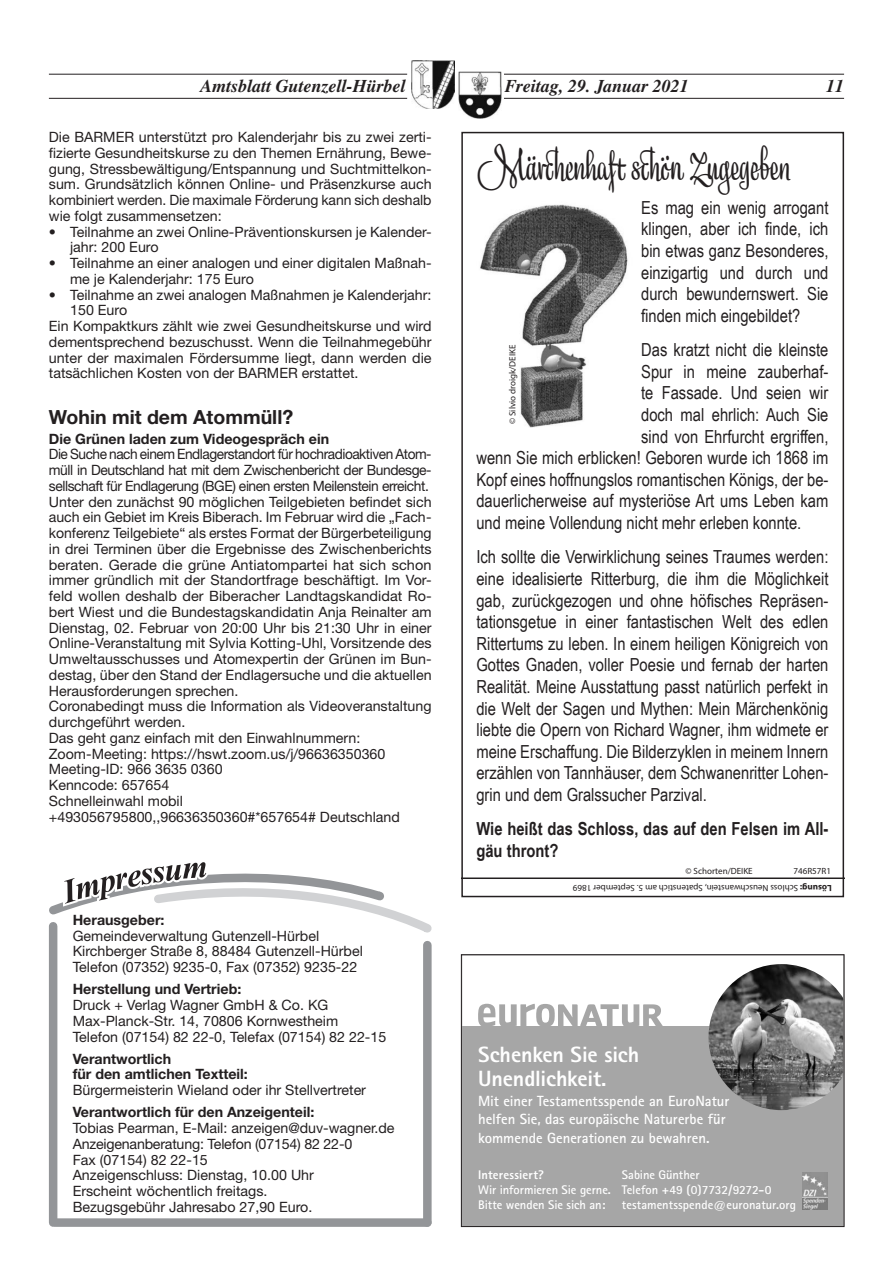
<style>
.page{position:relative;width:893px;height:1263px;background:#fff}
.page>*{position:absolute;margin:0;border:0;box-sizing:border-box;transform-origin:0 0}
.t1{font:40.5px "Liza Display Pro";color:#231f20}
.t2{font:800 22.2px/23.5px "Rotis Sans Serif";letter-spacing:-.005em;color:#fff}
.t3{font:700 19.5px "Helvetica Neue LT Std";color:#231f20}
.t4{font:18px/21.6px "Arial Narrow";color:#231f20;text-align:justify}
.t5{font:700 18px/21.6px "Arial Narrow";color:#231f20}
.t6{font:italic 700 18px "Times LT Std";color:#231f20}
.t7{font:700 14.7px/18.5px "Rotis Sans Serif";color:#fff}
.t8{font:14.25px/15.8px "Helvetica Neue LT Std";color:#231f20}
.t9{font:14.25px/15.8px "Helvetica Neue LT Std";color:#231f20;scale:.96 1}
.t10{font:700 14.25px/15.8px "Helvetica Neue LT Std";color:#231f20}
.t11{font:700 12.6px/15px "Rotis Sans Serif";letter-spacing:-.005em;color:#fff}
.t12{font:800 12.6px "Rotis Sans Serif";letter-spacing:.01em;color:#fff}
.t13{font:9px "Myriad Pro";color:#231f20}
.s1{font-weight:700}
</style>
<div class="page">
<hr style="left:49px;top:74px;width:795px;height:1px;background:#231f20">
<hr style="left:49px;top:98px;width:795px;height:1px;background:#231f20">
<div style="left:408px;top:52px;width:50px;height:58px;background:#fff"></div>
<img style="left:411px;top:60px;width:44px;height:47px">
<svg style="left:458px;top:72px;width:46px;height:30px"></svg>
<img style="left:459px;top:72px;width:42px;height:47px">
<div style="left:56px;top:1218px;width:371px;height:9px;background:#939598"></div>
<svg style="left:48px;top:862px;width:384px;height:78px"></svg>
<div style="left:49px;top:926px;width:8px;height:296px;background:#939598"></div>
<div style="left:423px;top:945px;width:9px;height:277px;background:#939598"></div>
<div style="left:461px;top:132px;width:383px;height:765px;border:2px solid #231f20"></div>
<hr style="left:461px;top:877px;width:383px;height:2px;background:#231f20">
<img style="left:480px;top:204px;width:148px;height:224px">
<div style="left:461px;top:1026px;width:383px;height:200px;background:#a6a6a6"></div>
<img style="left:803px;top:1172px;width:24px;height:38px">
<svg style="left:478px;top:1004px;width:185px;height:22px"></svg>
<img style="left:708px;top:964px;width:134px;height:146px">
<div style="left:461px;top:954px;width:383px;height:273px;border:1px solid #231f20"></div>
<p class="t6" style="left:200px;top:75px;width:207px">Amtsblatt Gutenzell-Hürbel</p>
<p class="t6" style="left:505px;top:75px;width:185px">Freitag, 29. Januar 2021</p>
<p class="t6" style="left:826px;top:75px;width:19px">11</p>
<p class="t8" style="left:49px;top:129px;width:384px;text-align:justify">Die BARMER unterstützt pro Kalenderjahr bis zu zwei zerti&shy;fizierte Gesundheitskurse zu den Themen Ernährung, Bewe&shy;gung, Stressbewältigung/Entspannung und Suchtmittelkon&shy;sum. Grundsätzlich können Online- und Präsenzkurse auch kombiniert werden. Die maximale Förderung kann sich deshalb wie folgt zusammensetzen:</p>
<p class="t8" style="left:70px;top:223px;width:363px;text-indent:-21px">• Teilnahme an zwei Online-Präventionskursen je Kalender&shy;jahr: 200 Euro</p>
<p class="t8" style="left:70px;top:255px;width:363px;text-indent:-21px">• Teilnahme an einer analogen und einer digitalen Maßnah&shy;me je Kalenderjahr: 175 Euro</p>
<p class="t8" style="left:49px;top:286px;width:384px">• Teilnahme an zwei analogen Maßnahmen je Kalenderjahr:</p>
<p class="t8" style="left:70px;top:302px;width:59px">150 Euro</p>
<p class="t8" style="left:49px;top:318px;width:384px">Ein Kompaktkurs zählt wie zwei Gesundheitskurse und wird</p>
<p class="t8" style="left:49px;top:334px;width:384px">dementsprechend bezuschusst. Wenn die Teilnahmegebühr</p>
<p class="t8" style="left:49px;top:349px;width:384px">unter der maximalen Fördersumme liegt, dann werden die</p>
<p class="t8" style="left:49px;top:365px;width:311px">tatsächlichen Kosten von der BARMER erstattet.</p>
<h3 class="t3" style="left:49px;top:404px;width:246px">Wohin mit dem Atommüll?</h3>
<p class="t10" style="left:49px;top:430px;width:282px">Die Grünen laden zum Videogespräch ein</p>
<p class="t9" style="left:49px;top:446px;width:400px">Die Suche nach einem Endlagerstandort für hochradioaktiven Atom&shy;müll in Deutschland hat mit dem Zwischenbericht der Bundesge&shy;sellschaft für Endlagerung (BGE) einen ersten Meilenstein erreicht.<br>Unter den zunächst 90 möglichen Teilgebieten befindet sich auch ein Gebiet im Kreis Biberach. Im Februar wird die „Fach&shy;konferenz Teilgebiete“ als erstes Format der Bürgerbeteiligung in drei Terminen über die Ergebnisse des Zwischenberichts beraten. Gerade die grüne Antiatompartei hat sich schon immer gründlich mit der Standortfrage beschäftigt. Im Vor&shy;feld wollen deshalb der Biberacher Landtagskandidat Ro&shy;bert Wiest und die Bundestagskandidatin Anja Reinalter am Dienstag, 02. Februar von 20:00 Uhr bis 21:30 Uhr in einer Online-Veranstaltung mit Sylvia Kotting-Uhl, Vorsitzende des Umweltausschusses und Atomexpertin der Grünen im Bun&shy;destag, über den Stand der Endlagersuche und die aktuellen Herausforderungen sprechen.<br>Coronabedingt muss die Information als Videoveranstaltung durchgeführt werden.<br>Das geht ganz einfach mit den Einwahlnummern:<br>Zoom-Meeting: https://hswt.zoom.us/j/96636350360<br>Meeting-ID: 966 3635 0360<br>Kenncode: 657654<br>Schnelleinwahl mobil +493056795800,,96636350360#*657654# Deutschland</p>
<h1 class="t1" style="left:476px;top:142px;width:315px">Märchenhaft schön Zugegeben</h1>
<p class="t4" style="left:641px;top:196px;width:189px">Es mag ein wenig arrogant klingen, aber ich finde, ich bin etwas ganz Besonderes, einzigartig und durch und durch bewundernswert. Sie finden mich eingebildet?</p>
<p class="t4" style="left:641px;top:338px;width:189px">Das kratzt nicht die kleinste</p>
<p class="t4" style="left:641px;top:360px;width:189px">Spur in meine zauberhaf-</p>
<p class="t4" style="left:641px;top:382px;width:189px">te Fassade. Und seien wir</p>
<p class="t4" style="left:641px;top:403px;width:189px">doch mal ehrlich: Auch Sie</p>
<p class="t4" style="left:641px;top:425px;width:189px">sind von Ehrfurcht ergriffen,</p>
<p class="t4" style="left:476px;top:446px;width:354px">wenn Sie mich erblicken! Geboren wurde ich 1868 im</p>
<p class="t4" style="left:476px;top:468px;width:354px">Kopf eines hoffnungslos romantischen Königs, der be-</p>
<p class="t4" style="left:476px;top:490px;width:354px">dauerlicherweise auf mysteriöse Art ums Leben kam</p>
<p class="t4" style="left:476px;top:511px;width:326px">und meine Vollendung nicht mehr erleben konnte.</p>
<p class="t4" style="left:476px;top:546px;width:354px">Ich sollte die Verwirklichung seines Traumes werden: eine idealisierte Ritterburg, die ihm die Möglichkeit gab, zurückgezogen und ohne höfisches Repräsen&shy;tationsgetue in einer fantastischen Welt des edlen Rittertums zu leben. In einem heiligen Königreich von Gottes Gnaden, voller Poesie und fernab der harten Realität. Meine Ausstattung passt natürlich perfekt in die Welt der Sagen und Mythen: Mein Märchenkönig liebte die Opern von Richard Wagner, ihm widmete er meine Erschaffung. Die Bilderzyklen in meinem Innern erzählen von Tannhäuser, dem Schwanenritter Lohen&shy;grin und dem Gralssucher Parzival.</p>
<p class="t5" style="left:476px;top:817px;width:353px">Wie heißt das Schloss, das auf den Felsen im All&shy;gäu thront?</p>
<p class="t13" style="left:507px;top:424px;width:81px;rotate:-90deg">© Silvio droigk/DEIKE</p>
<p class="t13" style="left:686px;top:866px;width:69px">© Schorten/DEIKE</p>
<p class="t13" style="left:794px;top:866px;width:39px">746R57R1</p>
<p class="t10" style="left:73px;top:912px;width:93px">Herausgeber:</p>
<p class="t8" style="left:73px;top:927px;width:292px">Gemeindeverwaltung Gutenzell-Hürbel<br>Kirchberger Straße 8, 88484 Gutenzell-Hürbel<br>Telefon (07352) 9235-0, Fax (07352) 9235-22</p>
<p class="t10" style="left:73px;top:981px;width:170px">Herstellung und Vertrieb:</p>
<p class="t8" style="left:73px;top:997px;width:315px">Druck + Verlag Wagner GmbH &amp; Co. KG<br>Max-Planck-Str. 14, 70806 Kornwestheim<br>Telefon (07154) 82 22-0, Telefax (07154) 82 22-15</p>
<p class="t10" style="left:73px;top:1050px;width:177px">Verantwortlich<br>für den amtlichen Textteil:</p>
<p class="t8" style="left:73px;top:1082px;width:295px">Bürgermeisterin Wieland oder ihr Stellvertreter</p>
<p class="t10" style="left:73px;top:1104px;width:243px">Verantwortlich für den Anzeigenteil:</p>
<p class="t8" style="left:73px;top:1120px;width:323px">Tobias Pearman, E-Mail: anzeigen@duv-wagner.de Anzeigenanberatung: Telefon (07154) 82 22-0<br>Fax (07154) 82 22-15<br>Anzeigenschluss: Dienstag, 10.00 Uhr<br>Erscheint wöchentlich freitags.<br>Bezugsgebühr Jahresabo 27,90 Euro.</p>
<p class="t13" style="left:832px;top:894px;width:260px;rotate:-180deg"><span class="s1">Lösung:</span> Schloss Neuschwanstein, Spatenstich am 5. September 1869</p>
<h2 class="t2" style="left:478px;top:1043px;width:163px">Schenken Sie sich<br>Unendlichkeit.</h2>
<p class="t7" style="left:478px;top:1091px;width:253px">Mit einer Testamentsspende an EuroNatur helfen Sie, das europäische Naturerbe für kommende Generationen zu bewahren.</p>
<p class="t12" style="left:478px;top:1167px;width:67px">Interessiert?</p>
<p class="t11" style="left:478px;top:1182px;width:134px">Wir informieren Sie gerne.<br>Bitte wenden Sie sich an:</p>
<p class="t11" style="left:622px;top:1167px;width:176px">Sabine Günther<br>Telefon +49 (0)7732/9272-0 testamentsspende@euronatur.org</p>
</div>
